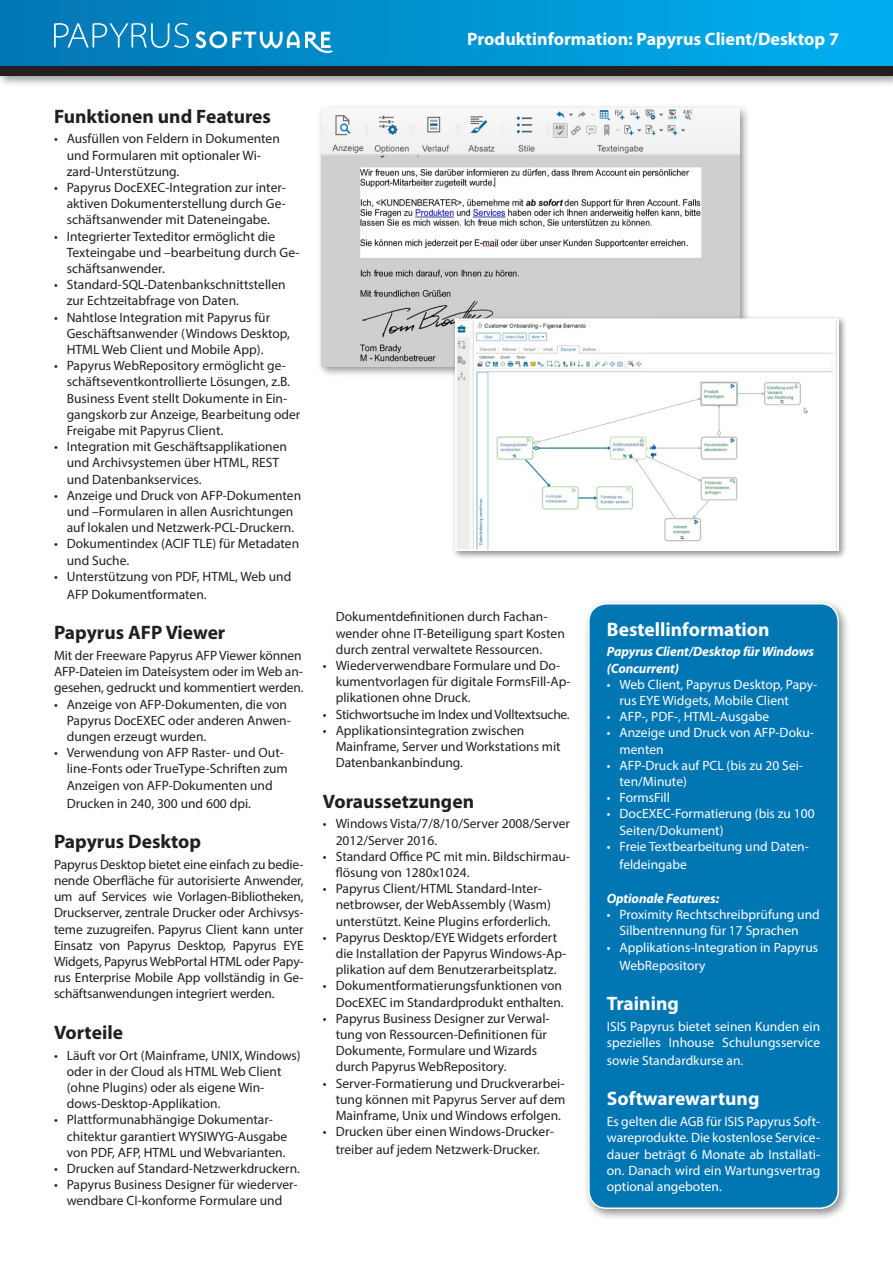
<style>
.page{position:relative;width:893px;height:1263px;background:#fff}
.page>*{position:absolute;margin:0;border:0;box-sizing:border-box;transform-origin:0 0}
.t1{font:700 19.5px "Myriad Pro";color:#231f20}
.t2{font:700 19.5px "Myriad Pro";color:#fff}
.t3{font:700 18px "Myriad Pro";color:#fff}
.t4{font:13.5px/16.2px "Myriad Pro";color:#231f20}
.t5{font:13.5px/16.2px "Myriad Pro";color:#fff}
.t6{font:italic 700 13.5px/16.2px "Myriad Pro";letter-spacing:-.01em;color:#fff}
.t7{font:13.5px "Myriad Pro";letter-spacing:-.02em;color:#231f20}
</style>
<div class="page">
<div style="left:0;top:0;width:893px;height:71px;background:linear-gradient(to right,#0276b2,#00b0f1)"></div>
<div style="left:0;top:62px;width:893px;height:25px;background:#231f20;opacity:.5"></div>
<div style="left:0;top:67px;width:893px;height:9px;background:#231f20"></div>
<svg style="left:54px;top:23px;width:135px;height:25px;background:#3296c7"></svg>
<svg style="left:195px;top:31px;width:138px;height:23px"></svg>
<div style="left:583px;top:598px;width:267px;height:622px;background:#231f20;opacity:.5"></div>
<div style="left:589px;top:604px;width:249px;height:604px;background:#0076b3;border-radius:18px"></div>
<div style="left:588px;top:603px;width:251px;height:606px;border:2px solid #fff;border-radius:18px"></div>
<div style="left:316px;top:103px;width:434px;height:275px;background:#231f20;opacity:.5"></div>
<img style="left:322px;top:108px;width:417px;height:259px">
<div style="left:451px;top:315px;width:396px;height:244px;background:#231f20;opacity:.5"></div>
<img style="left:458px;top:321px;width:378px;height:227px">
<div style="left:455px;top:318px;width:384px;height:233px;border:2px solid #fff"></div>
<h2 class="t3" style="left:467px;top:29px;width:373px">Produktinformation: Papyrus Client/Desktop 7</h2>
<h1 class="t1" style="left:54px;top:105px;width:219px">Funktionen und Features</h1>
<p class="t4" style="left:67px;top:130px;width:215px;text-indent:-13px">• Ausfüllen von Feldern in Dokumenten und Formularen mit optionaler Wi&shy;zard-Unterstützung.</p>
<p class="t4" style="left:67px;top:179px;width:221px;text-align:justify;text-indent:-13px">• Papyrus DocEXEC-Integration zur inter&shy;aktiven Dokumenterstellung durch Ge&shy;schäftsanwender mit Dateneingabe.</p>
<p class="t4" style="left:67px;top:228px;width:234px;text-indent:-13px">• Integrierter Texteditor ermöglicht die<br>Texteingabe und –bearbeitung durch Ge&shy;schäftsanwender.</p>
<p class="t4" style="left:67px;top:276px;width:220px;text-indent:-13px">• Standard-SQL-Datenbankschnittstellen zur Echtzeitabfrage von Daten.</p>
<p class="t4" style="left:67px;top:309px;width:225px;text-indent:-13px">• Nahtlose Integration mit Papyrus für<br>Geschäftsanwender (Windows Desktop,<br>HTML Web Client und Mobile App).</p>
<p class="t4" style="left:67px;top:357px;width:235px;text-indent:-13px">• Papyrus WebRepository ermöglicht ge&shy;schäftseventkontrollierte Lösungen, z.B.<br>Business Event stellt Dokumente in Ein&shy;gangskorb zur Anzeige, Bearbeitung oder Freigabe mit Papyrus Client.</p>
<p class="t4" style="left:67px;top:438px;width:222px;text-indent:-13px">• Integration mit Geschäftsapplikationen und Archivsystemen über HTML, REST und Datenbankservices.</p>
<p class="t4" style="left:54px;top:487px;width:249px;text-align:center">• Anzeige und Druck von AFP-Dokumenten und –Formularen in allen Ausrichtungen auf lokalen und Netzwerk-PCL-Druckern.</p>
<p class="t4" style="left:67px;top:535px;width:234px;text-indent:-13px">• Dokumentindex (ACIF TLE) für Metadaten und Suche.</p>
<p class="t4" style="left:67px;top:567px;width:226px;line-height:18px;text-indent:-13px">• Unterstützung von PDF, HTML, Web und<br>AFP Dokumentformaten.</p>
<h1 class="t1" style="left:54px;top:622px;width:173px">Papyrus AFP Viewer</h1>
<p class="t4" style="left:54px;top:647px;width:251px">Mit der Freeware Papyrus AFP Viewer können<br>AFP-Dateien im Dateisystem oder im Web an&shy;gesehen, gedruckt und kommentiert werden.</p>
<p class="t4" style="left:67px;top:696px;width:226px;text-indent:-13px">• Anzeige von AFP-Dokumenten, die von<br>Papyrus DocEXEC oder anderen Anwen&shy;dungen erzeugt wurden.</p>
<p class="t4" style="left:67px;top:744px;width:223px;text-indent:-13px">• Verwendung von AFP Raster- und Out&shy;line-Fonts oder TrueType-Schriften zum<br>Anzeigen von AFP-Dokumenten und</p>
<p class="t4" style="left:67px;top:795px;width:186px">Drucken in 240, 300 und 600 dpi.</p>
<h1 class="t1" style="left:54px;top:831px;width:149px">Papyrus Desktop</h1>
<p class="t4" style="left:54px;top:856px;width:251px;text-align:justify">Papyrus Desktop bietet eine einfach zu bedie&shy;nende Oberfläche für autorisierte Anwender, um auf Services wie Vorlagen-Bibliotheken, Druckserver, zentrale Drucker oder Archivsys&shy;teme zuzugreifen. Papyrus Client kann unter Einsatz von Papyrus Desktop, Papyrus EYE Widgets, Papyrus WebPortal HTML oder Papy&shy;rus Enterprise Mobile App vollständig in Ge&shy;schäftsanwendungen integriert werden.</p>
<h1 class="t1" style="left:54px;top:1021px;width:71px">Vorteile</h1>
<p class="t4" style="left:67px;top:1047px;width:235px;text-indent:-13px">• Läuft vor Ort (Mainframe, UNIX, Windows) oder in der Cloud als HTML Web Client (ohne Plugins) oder als eigene Win&shy;dows-Desktop-Applikation.</p>
<p class="t4" style="left:67px;top:1111px;width:222px;text-indent:-13px">• Plattformunabhängige Dokumentar&shy;chitektur garantiert WYSIWYG-Ausgabe von PDF, AFP, HTML und Webvarianten.</p>
<p class="t4" style="left:54px;top:1160px;width:248px">• Drucken auf Standard-Netzwerkdruckern.</p>
<p class="t4" style="left:54px;top:1176px;width:245px;text-align:center">• Papyrus Business Designer für wiederver&shy;wendbare CI-konforme Formulare und</p>
<p class="t4" style="left:336px;top:608px;width:231px">Dokumentdefinitionen durch Fachan&shy;wender ohne IT-Beteiligung spart Kosten durch zentral verwaltete Ressourcen.</p>
<p class="t4" style="left:336px;top:657px;width:237px;text-indent:-13px">• Wiederverwendbare Formulare und Do&shy;kumentvorlagen für digitale FormsFill-Ap&shy;plikationen ohne Druck.</p>
<p class="t7" style="left:323px;top:706px;width:248px">• Stichwortsuche im Index und Volltextsuche.</p>
<p class="t4" style="left:336px;top:722px;width:227px;text-indent:-13px">• Applikationsintegration zwischen<br>Mainframe, Server und Workstations mit<br>Datenbankanbindung.</p>
<h1 class="t1" style="left:323px;top:790px;width:153px">Voraussetzungen</h1>
<p class="t4" style="left:336px;top:815px;width:236px;text-indent:-13px">• Windows Vista/7/8/10/Server 2008/Server<br>2012/Server 2016.</p>
<p class="t4" style="left:336px;top:848px;width:236px;text-indent:-13px">• Standard Office PC mit min. Bildschirmau&shy;flösung von 1280x1024.</p>
<p class="t4" style="left:336px;top:880px;width:217px;text-indent:-13px">• Papyrus Client/HTML Standard-Inter&shy;netbrowser, der WebAssembly (Wasm) unterstützt. Keine Plugins erforderlich.</p>
<p class="t4" style="left:336px;top:929px;width:232px;text-indent:-13px">• Papyrus Desktop/EYE Widgets erfordert die Installation der Papyrus Windows-Ap&shy;plikation auf dem Benutzerarbeitsplatz.</p>
<p class="t4" style="left:323px;top:977px;width:242px;text-align:right">• Dokumentformatierungsfunktionen von<br>DocEXEC im Standardprodukt enthalten.</p>
<p class="t4" style="left:336px;top:1010px;width:216px;text-indent:-13px">• Papyrus Business Designer zur Verwal&shy;tung von Ressourcen-Definitionen für Dokumente, Formulare und Wizards durch Papyrus WebRepository.</p>
<p class="t4" style="left:336px;top:1075px;width:231px;text-align:justify;text-indent:-13px">• Server-Formatierung und Druckverarbei&shy;tung können mit Papyrus Server auf dem Mainframe, Unix und Windows erfolgen.</p>
<p class="t4" style="left:323px;top:1122px;width:232px;line-height:18px;text-align:center">• Drucken über einen Windows-Drucker&shy;treiber auf jedem Netzwerk-Drucker.</p>
<h1 class="t2" style="left:607px;top:618px;width:164px">Bestellinformation</h1>
<p class="t6" style="left:607px;top:644px;width:209px">Papyrus Client/Desktop für Windows (Concurrent)</p>
<p class="t5" style="left:620px;top:676px;width:199px;text-indent:-13px">• Web Client, Papyrus Desktop, Papy&shy;rus EYE Widgets, Mobile Client</p>
<p class="t5" style="left:607px;top:708px;width:164px">• AFP-, PDF-, HTML-Ausgabe</p>
<p class="t5" style="left:620px;top:724px;width:196px;text-indent:-13px">• Anzeige und Druck von AFP-Doku&shy;menten</p>
<p class="t5" style="left:620px;top:757px;width:185px;text-indent:-13px">• AFP-Druck auf PCL (bis zu 20 Sei&shy;ten/Minute)</p>
<p class="t5" style="left:607px;top:789px;width:65px">• FormsFill</p>
<p class="t5" style="left:620px;top:805px;width:197px;text-indent:-13px">• DocEXEC-Formatierung (bis zu 100<br>Seiten/Dokument)</p>
<p class="t5" style="left:620px;top:837px;width:191px;line-height:18px;text-indent:-13px">• Freie Textbearbeitung und Daten&shy;feldeingabe</p>
<p class="t6" style="left:607px;top:890px;width:114px">Optionale Features:</p>
<p class="t5" style="left:620px;top:906px;width:202px;text-indent:-13px">• Proximity Rechtschreibprüfung und<br>Silbentrennung für 17 Sprachen</p>
<p class="t5" style="left:620px;top:938px;width:200px;line-height:18px;text-indent:-13px">• Applikations-Integration in Papyrus<br>WebRepository</p>
<h1 class="t2" style="left:607px;top:992px;width:74px">Training</h1>
<p class="t5" style="left:607px;top:1018px;width:215px">ISIS Papyrus bietet seinen Kunden ein spezielles Inhouse Schulungsservice</p>
<p class="t5" style="left:607px;top:1052px;width:138px">sowie Standardkurse an.</p>
<h1 class="t2" style="left:607px;top:1088px;width:154px">Softwarewartung</h1>
<p class="t5" style="left:607px;top:1113px;width:215px;text-align:justify">Es gelten die AGB für ISIS Papyrus Soft&shy;wareprodukte. Die kostenlose Service&shy;dauer beträgt 6 Monate ab Installati&shy;on. Danach wird ein Wartungsvertrag optional angeboten.</p>
</div>
